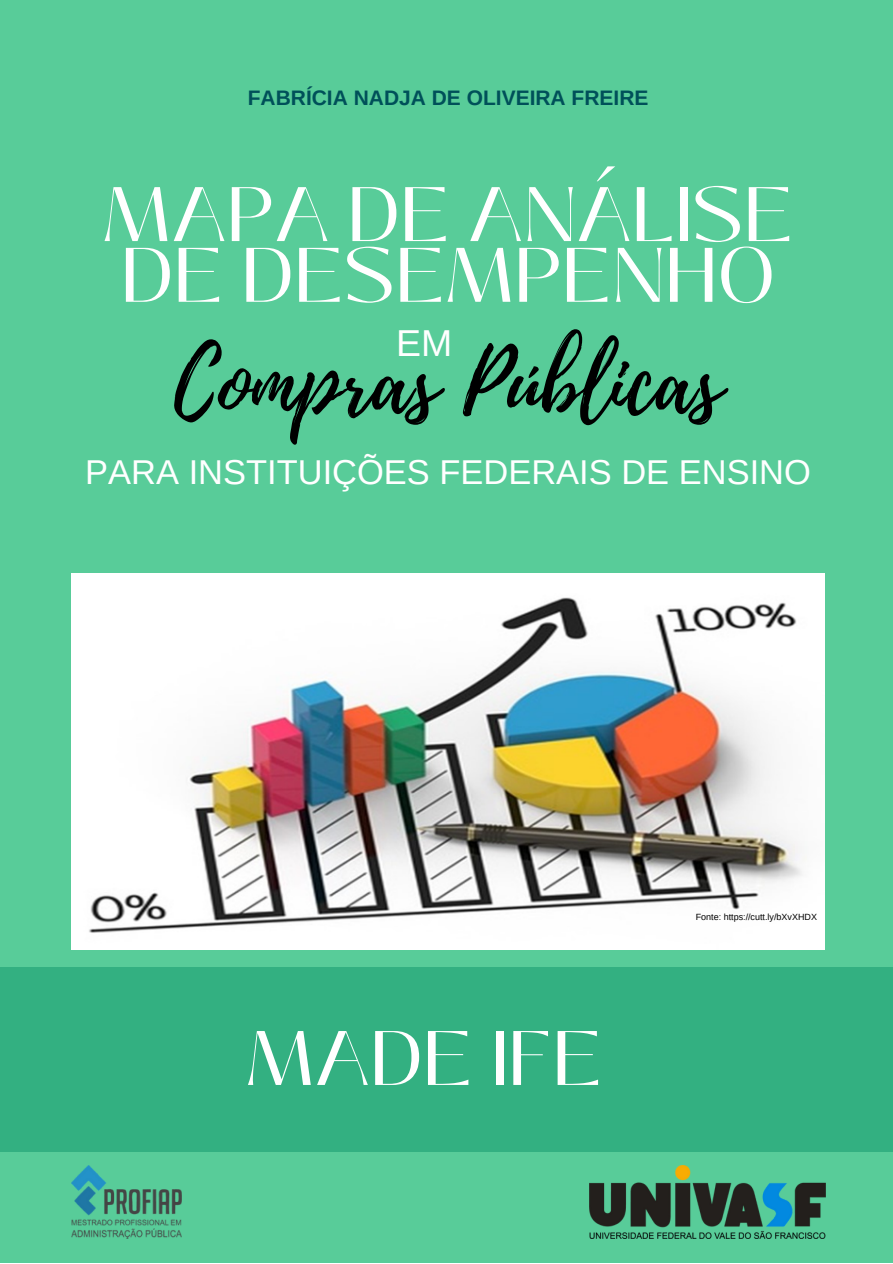
<style>
.page{position:relative;width:893px;height:1264px;background:#fff}
.page>*{position:absolute;margin:0;border:0;box-sizing:border-box;transform-origin:0 0}
.t1{font:87.3px "Playlist Script";color:#000}
.t2{font:76.8px/60.8px "Black Mango";color:#fff}
.t3{font:37.5px "Arimo";color:#fff}
.t4{font:34.5px "Arimo";color:#fff}
.t5{font:700 21px "Arimo";color:#005059}
.t6{font:9px "Arimo";color:#000}
</style>
<div class="page">
<div style="left:0;top:0;width:892px;height:1262px;background:#58cc99"></div>
<img style="left:71px;top:573px;width:753px;height:376px">
<div style="left:0;top:967px;width:892px;height:184px;background:#33b081"></div>
<img style="left:589px;top:1165px;width:236px;height:73px">
<img style="left:71px;top:1165px;width:110px;height:73px">
<p class="t5" style="left:248px;top:86px;width:402px">FABRÍCIA NADJA DE OLIVEIRA FREIRE</p>
<p class="t2" style="left:102px;top:184px;width:692px">MAPA DE ANÁLISE<br>DE DESEMPENHO</p>
<p class="t1" style="left:174px;top:320px;width:549px">Compras Públicas</p>
<p class="t3" style="left:396px;top:322px;width:58px">EM</p>
<p class="t4" style="left:85px;top:453px;width:727px">PARA INSTITUIÇÕES FEDERAIS DE ENSINO</p>
<p class="t2" style="left:246px;top:1028px;width:358px">MADE IFE</p>
<p class="t6" style="left:695px;top:911px;width:123px">Fonte: https://cutt.ly/bXvXHDX</p>
</div>
